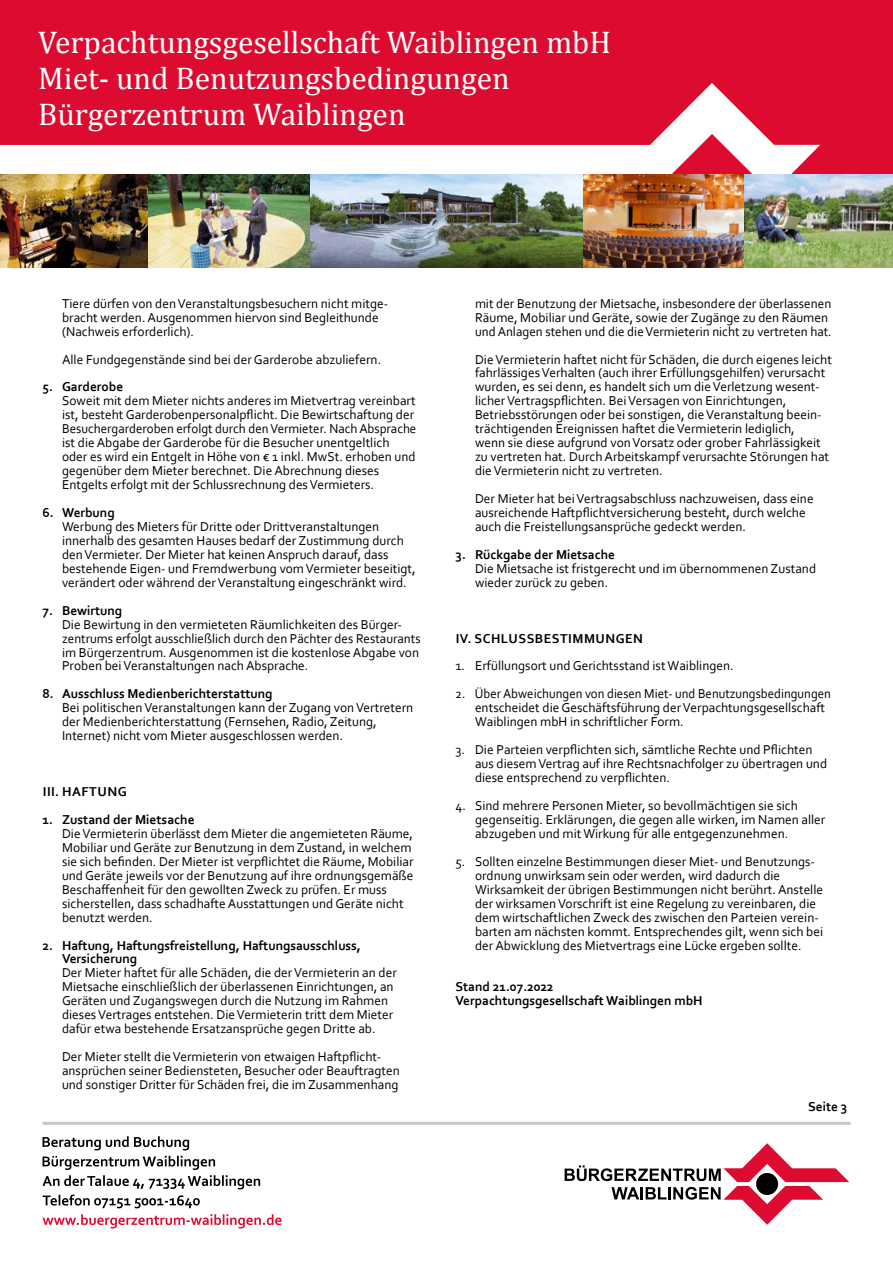
<style>
.page{position:relative;width:893px;height:1263px;background:#fff}
.page>*{position:absolute;margin:0;border:0;box-sizing:border-box;transform-origin:0 0}
.t1{font:31.5px "Cambria";color:#fff}
.Fließtext{font:13.5px/14px "Corbel";color:#000}
.Fließtext-2{font:13.5px/14px "Corbel";color:#000;scale:.95 1}
.Fließtext-3{font:700 13.5px/14px "Corbel";color:#000}
.Fließtext-4{font:700 13.5px "Corbel";letter-spacing:.04em;color:#000}
.s1{font-weight:700}
</style>
<div class="page">
<svg style="left:0;top:0;width:893px;height:174px;fill:#dd0b2f"></svg>
<img style="left:0;top:174px;width:893px;height:94px">
<hr style="left:43px;top:1122px;width:807px;height:3px;background:#c6c6c6">
<svg style="left:43px;top:1136px;width:146px;height:14px"></svg>
<svg style="left:43px;top:1156px;width:217px;height:52px"></svg>
<svg style="left:43px;top:1214px;width:239px;height:14px"></svg>
<svg style="left:565px;top:1143px;width:284px;height:82px"></svg>
<div style="left:756px;top:1173px;width:22px;height:22px;background:#000;border-radius:50%"></div>
<p class="t1" style="left:38px;top:24px;width:574px">Verpachtungsgesellschaft Waiblingen mbH</p>
<p class="t1" style="left:38px;top:60px;width:473px">Miet- und Benutzungsbedingungen</p>
<p class="t1" style="left:38px;top:96px;width:369px">Bürgerzentrum Waiblingen</p>
<p class="Fließtext" style="left:62px;top:296px;width:328px">Tiere dürfen von den Veranstaltungsbesuchern nicht mitge&shy;bracht werden. Ausgenommen hiervon sind Begleithunde (Nachweis erforderlich).</p>
<p class="Fließtext" style="left:62px;top:352px;width:321px">Alle Fundgegenstände sind bei der Garderobe abzuliefern.</p>
<p class="Fließtext-3" style="left:43px;top:380px;width:82px">5. Garderobe</p>
<p class="Fließtext" style="left:62px;top:394px;width:356px">Soweit mit dem Mieter nichts anderes im Mietvertrag vereinbart ist, besteht Garderobenpersonalpflicht. Die Bewirtschaftung der Besuchergarderoben erfolgt durch den Vermieter. Nach Absprache ist die Abgabe der Garderobe für die Besucher unentgeltlich oder es wird ein Entgelt in Höhe von € 1 inkl. MwSt. erhoben und gegenüber dem Mieter berechnet. Die Abrechnung dieses Entgelts erfolgt mit der Schlussrechnung des Vermieters.</p>
<p class="Fließtext-3" style="left:43px;top:505px;width:74px">6. Werbung</p>
<p class="Fließtext" style="left:62px;top:519px;width:355px">Werbung des Mieters für Dritte oder Drittveranstaltungen innerhalb des gesamten Hauses bedarf der Zustimmung durch den Vermieter. Der Mieter hat keinen Anspruch darauf, dass bestehende Eigen- und Fremdwerbung vom Vermieter beseitigt, verändert oder während der Veranstaltung eingeschränkt wird.</p>
<p class="Fließtext-3" style="left:43px;top:603px;width:81px">7. Bewirtung</p>
<p class="Fließtext" style="left:62px;top:617px;width:360px">Die Bewirtung in den vermieteten Räumlichkeiten des Bürger&shy;zentrums erfolgt ausschließlich durch den Pächter des Restaurants im Bürgerzentrum. Ausgenommen ist die kostenlose Abgabe von Proben bei Veranstaltungen nach Absprache.</p>
<p class="Fließtext-3" style="left:43px;top:687px;width:231px">8. Ausschluss Medienberichterstattung</p>
<p class="Fließtext" style="left:62px;top:700px;width:353px">Bei politischen Veranstaltungen kann der Zugang von Vertretern der Medienberichterstattung (Fernsehen, Radio, Zeitung,<br>Internet) nicht vom Mieter ausgeschlossen werden.</p>
<p class="Fließtext-4" style="left:43px;top:783px;width:86px">III. HAFTUNG</p>
<p class="Fließtext" style="left:62px;top:812px;width:353px;text-indent:-19px"><span class="s1">1. Zustand der Mietsache<br></span>Die Vermieterin überlässt dem Mieter die angemieteten Räume, Mobiliar und Geräte zur Benutzung in dem Zustand, in welchem sie sich befinden. Der Mieter ist verpflichtet die Räume, Mobiliar und Geräte jeweils vor der Benutzung auf ihre ordnungsgemäße Beschaffenheit für den gewollten Zweck zu prüfen. Er muss sicherstellen, dass schadhafte Ausstattungen und Geräte nicht benutzt werden.</p>
<p class="Fließtext" style="left:62px;top:938px;width:336px;text-indent:-19px"><span class="s1">2. Haftung, Haftungsfreistellung, Haftungsausschluss, Versicherung<br></span>Der Mieter haftet für alle Schäden, die der Vermieterin an der Mietsache einschließlich der überlassenen Einrichtungen, an Geräten und Zugangswegen durch die Nutzung im Rahmen dieses Vertrages entstehen. Die Vermieterin tritt dem Mieter dafür etwa bestehende Ersatzansprüche gegen Dritte ab.</p>
<p class="Fließtext" style="left:62px;top:1049px;width:339px">Der Mieter stellt die Vermieterin von etwaigen Haftpflicht&shy;ansprüchen seiner Bediensteten, Besucher oder Beauftragten und sonstiger Dritter für Schäden frei, die im Zusammenhang</p>
<p class="Fließtext" style="left:475px;top:296px;width:358px">mit der Benutzung der Mietsache, insbesondere der überlassenen<br>Räume, Mobiliar und Geräte, sowie der Zugänge zu den Räumen und Anlagen stehen und die die Vermieterin nicht zu vertreten hat.</p>
<p class="Fließtext" style="left:475px;top:352px;width:359px">Die Vermieterin haftet nicht für Schäden, die durch eigenes leicht fahrlässiges Verhalten (auch ihrer Erfüllungsgehilfen) verursacht wurden, es sei denn, es handelt sich um die Verletzung wesent&shy;licher Vertragspflichten. Bei Versagen von Einrichtungen, Betriebsstörungen oder bei sonstigen, die Veranstaltung beein&shy;trächtigenden Ereignissen haftet die Vermieterin lediglich,<br>wenn sie diese aufgrund von Vorsatz oder grober Fahrlässigkeit zu vertreten hat. Durch Arbeitskampf verursachte Störungen hat die Vermieterin nicht zu vertreten.</p>
<p class="Fließtext" style="left:475px;top:491px;width:340px">Der Mieter hat bei Vertragsabschluss nachzuweisen, dass eine ausreichende Haftpflichtversicherung besteht, durch welche auch die Freistellungsansprüche gedeckt werden.</p>
<p class="Fließtext" style="left:475px;top:547px;width:343px;text-indent:-19px"><span class="s1">3. Rückgabe der Mietsache<br></span>Die Mietsache ist fristgerecht und im übernommenen Zustand wieder zurück zu geben.</p>
<p class="Fließtext-4" style="left:456px;top:630px;width:189px">IV. SCHLUSSBESTIMMUNGEN</p>
<p class="Fließtext" style="left:455px;top:659px;width:280px">1. Erfüllungsort und Gerichtsstand ist Waiblingen.</p>
<p class="Fließtext-2" style="left:475px;top:687px;width:376px;text-indent:-19px">2. Über Abweichungen von diesen Miet- und Benutzungsbedingungen entscheidet die Geschäftsführung der Verpachtungsgesellschaft<br>Waiblingen mbH in schriftlicher Form.</p>
<p class="Fließtext" style="left:475px;top:742px;width:354px;text-indent:-19px">3. Die Parteien verpflichten sich, sämtliche Rechte und Pflichten aus diesem Vertrag auf ihre Rechtsnachfolger zu übertragen und diese entsprechend zu verpflichten.</p>
<p class="Fließtext" style="left:475px;top:798px;width:352px;text-indent:-19px">4. Sind mehrere Personen Mieter, so bevollmächtigen sie sich gegenseitig. Erklärungen, die gegen alle wirken, im Namen aller abzugeben und mit Wirkung für alle entgegenzunehmen.</p>
<p class="Fließtext" style="left:475px;top:854px;width:350px;text-indent:-19px">5. Sollten einzelne Bestimmungen dieser Miet- und Benutzungs&shy;ordnung unwirksam sein oder werden, wird dadurch die Wirksamkeit der übrigen Bestimmungen nicht berührt. Anstelle der wirksamen Vorschrift ist eine Regelung zu vereinbaren, die dem wirtschaftlichen Zweck des zwischen den Parteien verein&shy;barten am nächsten kommt. Entsprechendes gilt, wenn sich bei der Abwicklung des Mietvertrags eine Lücke ergeben sollte.</p>
<p class="Fließtext-3" style="left:455px;top:979px;width:248px">Stand 21.07.2022<br>Verpachtungsgesellschaft Waiblingen mbH</p>
<p class="Fließtext-3" style="left:808px;top:1100px;width:41px">Seite 3</p>
</div>
